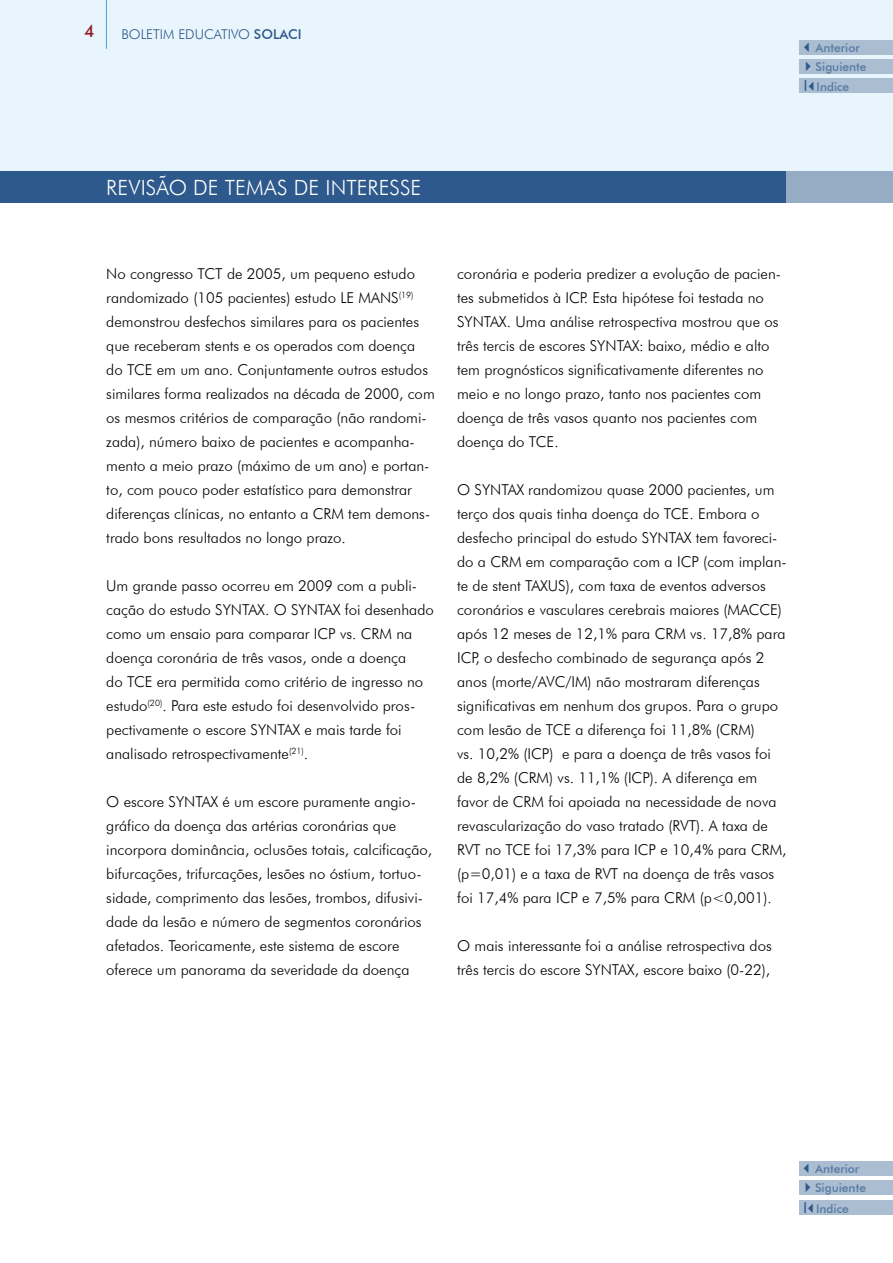
<style>
.page{position:relative;width:893px;height:1263px;background:#fff}
.page>*{position:absolute;margin:0;border:0;box-sizing:border-box;transform-origin:0 0}
.t1{font:300 21px "Futura BT";letter-spacing:.005em;color:#fff}
.t2{font:500 17.25px "Futura BT";color:#941a2a}
.t3{font:300 15px/24px "Futura BT";color:#000}
.t4{font:300 13.5px "Futura BT";color:#2d598c}
.t5{font:500 12px/20.5px "Futura BT";color:#577aa3}
.s1{font-weight:500}
.s2{color:#2d598c}
.s3{font-family:"Arial";font-weight:400;font-size:15px;color:#2d598c}
</style>
<div class="page">
<div style="left:0;top:0;width:893px;height:171px;background:#e9f5fc"></div>
<hr style="left:106px;top:0;width:1px;height:49px;background:#36a7e9">
<div style="left:28px;top:171px;width:759px;height:32px;background:#2d598c"></div>
<div style="left:0;top:171px;width:28px;height:32px;background:#2d598c"></div>
<div style="left:787px;top:171px;width:106px;height:32px;background:#96acc5"></div>
<hr style="left:892px;top:0;width:1px;height:171px;background:#afdcf6">
<div style="left:799px;top:1162px;width:93px;height:14px;background:#abbdd1"></div>
<div style="left:799px;top:1181px;width:93px;height:14px;background:#abbdd1"></div>
<div style="left:799px;top:1200px;width:93px;height:14px;background:#abbdd1"></div>
<div style="left:799px;top:41px;width:94px;height:14px;background:#abbdd1"></div>
<div style="left:799px;top:60px;width:94px;height:14px;background:#abbdd1"></div>
<div style="left:799px;top:79px;width:94px;height:14px;background:#abbdd1"></div>
<p class="t2" style="left:84px;top:21px;width:12px">4</p>
<p class="t4" style="left:121px;top:26px;width:182px">BOLETIM EDUCATIVO <span class="s1">SOLACI</span></p>
<p class="t5" style="left:801px;top:37px;width:61px"><span class="s2">✓</span>Anterior</p>
<p class="t5" style="left:801px;top:56px;width:67px"><span class="s2">✔</span>Siguiente<br><span class="s3">I</span><span class="s2">✓</span>Indice</p>
<h1 class="t1" style="left:106px;top:175px;width:316px">REVISÃO DE TEMAS DE INTERESSE</h1>
<p class="t3" style="left:106px;top:262px;width:330px">No congresso TCT de 2005, um pequeno estudo randomizado (105 pacientes) estudo LE MANS<sup>(19) </sup>demonstrou desfechos similares para os pacientes que receberam stents e os operados com doença do TCE em um ano. Conjuntamente outros estudos similares forma realizados na década de 2000, com os mesmos critérios de comparação (não randomi&shy;zada), número baixo de pacientes e acompanha&shy;mento a meio prazo (máximo de um ano) e portan&shy;to, com pouco poder estatístico para demonstrar diferenças clínicas, no entanto a CRM tem demons&shy;trado bons resultados no longo prazo.</p>
<p class="t3" style="left:106px;top:574px;width:329px">Um grande passo ocorreu em 2009 com a publi&shy;cação do estudo SYNTAX. O SYNTAX foi desenhado como um ensaio para comparar ICP vs. CRM na doença coronária de três vasos, onde a doença<br>do TCE era permitida como critério de ingresso no estudo<sup>(20)</sup>. Para este estudo foi desenvolvido pros&shy;pectivamente o escore SYNTAX e mais tarde foi analisado retrospectivamente<sup>(21)</sup>.</p>
<p class="t3" style="left:106px;top:790px;width:327px">O escore SYNTAX é um escore puramente angio&shy;gráfico da doença das artérias coronárias que incorpora dominância, oclusões totais, calcificação, bifurcações, trifurcações, lesões no óstium, tortuo&shy;sidade, comprimento das lesões, trombos, difusivi&shy;dade da lesão e número de segmentos coronários afetados. Teoricamente, este sistema de escore oferece um panorama da severidade da doença</p>
<p class="t3" style="left:457px;top:262px;width:325px">coronária e poderia predizer a evolução de pacien&shy;tes submetidos à ICP. Esta hipótese foi testada no SYNTAX. Uma análise retrospectiva mostrou que os três tercis de escores SYNTAX: baixo, médio e alto tem prognósticos significativamente diferentes no meio e no longo prazo, tanto nos pacientes com doença de três vasos quanto nos pacientes com doença do TCE.</p>
<p class="t3" style="left:457px;top:478px;width:331px">O SYNTAX randomizou quase 2000 pacientes, um terço dos quais tinha doença do TCE. Embora o desfecho principal do estudo SYNTAX tem favoreci&shy;do a CRM em comparação com a ICP (com implan&shy;te de stent TAXUS), com taxa de eventos adversos coronários e vasculares cerebrais maiores (MACCE) após 12 meses de 12,1% para CRM vs. 17,8% para ICP, o desfecho combinado de segurança após 2 anos (morte/AVC/IM) não mostraram diferenças significativas em nenhum dos grupos. Para o grupo com lesão de TCE a diferença foi 11,8% (CRM)<br>vs. 10,2% (ICP) e para a doença de três vasos foi de 8,2% (CRM) vs. 11,1% (ICP). A diferença em favor de CRM foi apoiada na necessidade de nova revascularização do vaso tratado (RVT). A taxa de RVT no TCE foi 17,3% para ICP e 10,4% para CRM, (p=0,01) e a taxa de RVT na doença de três vasos foi 17,4% para ICP e 7,5% para CRM (p&lt;0,001).</p>
<p class="t3" style="left:457px;top:934px;width:316px">O mais interessante foi a análise retrospectiva dos três tercis do escore SYNTAX, escore baixo (0-22),</p>
<p class="t5" style="left:800px;top:1158px;width:61px"><span class="s2">✓</span>Anterior</p>
<p class="t5" style="left:800px;top:1177px;width:67px"><span class="s2">✔</span>Siguiente<br><span class="s3">I</span><span class="s2">✓</span>Indice</p>
</div>
